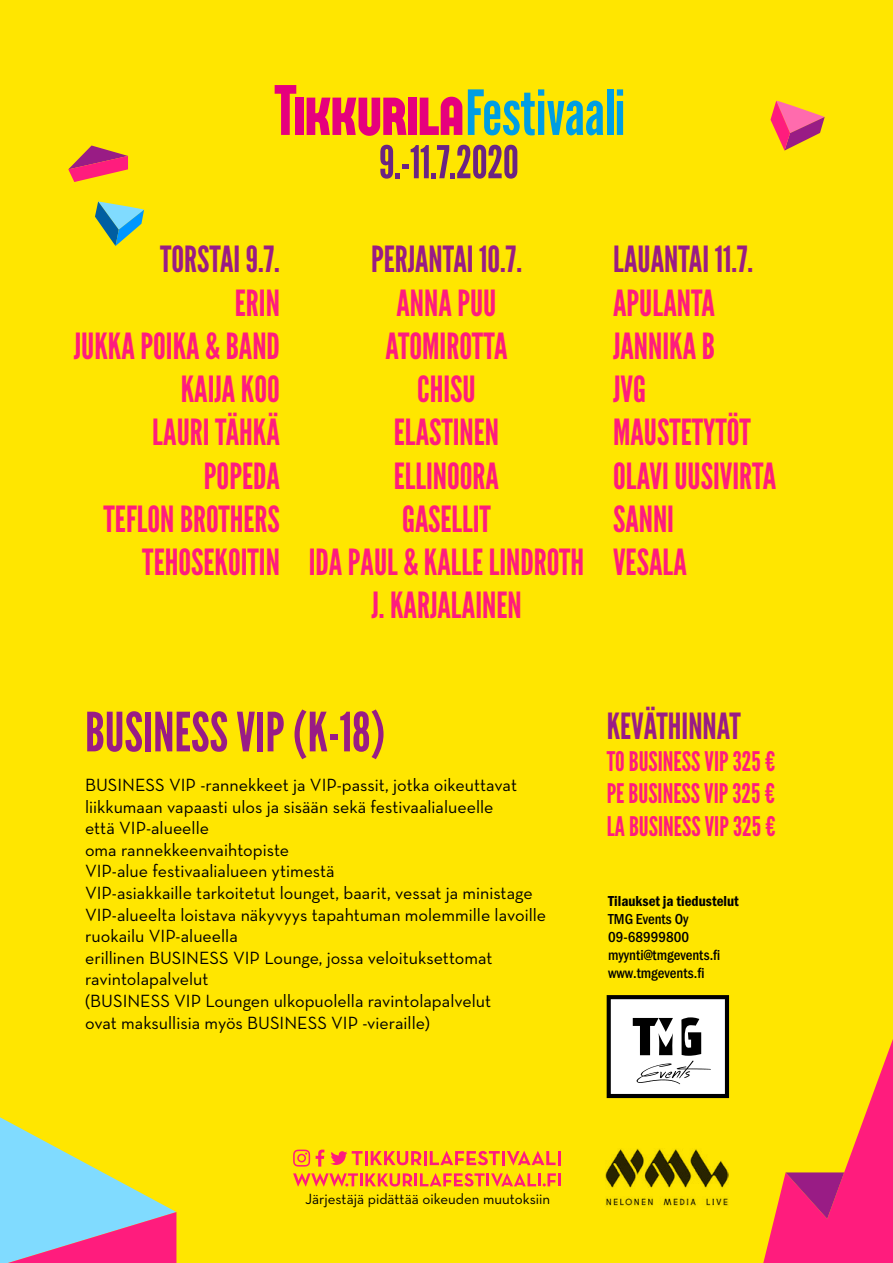
<style>
.page{position:relative;width:893px;height:1263px;background:#ffe600}
.page>*{position:absolute;margin:0;border:0;box-sizing:border-box;transform-origin:0 0}
.t1{font:54px "League Gothic";color:#991c85}
.t2{font:36px/43.2px "League Gothic";color:#ff1c7d;text-align:right}
.t3{font:36px "League Gothic";color:#991c85}
.t4{font:27px/32.4px "League Gothic";color:#ff1c7d;text-align:justify}
.t5{font:18px/21.6px "Neutra Text";color:#000}
.t6{font:500 15px/18px "Franklin Gothic URW Con";color:#000}
.t7{font:15px "Neutra Text";color:#000}
.t8{font:15px "Franklin Gothic URW Con Dem";color:#000}
</style>
<div class="page">
<svg style="left:607px;top:995px;width:122px;height:103px;background:#bcbcbc"></svg>
<svg style="left:95px;top:201px;width:49px;height:45px"></svg>
<svg style="left:68px;top:146px;width:60px;height:36px"></svg>
<svg style="left:770px;top:101px;width:55px;height:50px"></svg>
<svg style="left:275px;top:85px;width:21px;height:50px"></svg>
<div style="left:295px;top:98px;width:8px;height:37px;background:#e6007d"></div>
<svg style="left:307px;top:98px;width:99px;height:38px"></svg>
<div style="left:408px;top:98px;width:8px;height:37px;background:#e6007d"></div>
<svg style="left:420px;top:97px;width:42px;height:38px"></svg>
<svg style="left:468px;top:89px;width:135px;height:46px"></svg>
<div style="left:607px;top:89px;width:6px;height:46px;background:#009ee3"></div>
<svg style="left:617px;top:89px;width:6px;height:46px"></svg>
<svg style="left:380px;top:145px;width:137px;height:34px"></svg>
<svg style="left:0;top:1117px;width:176px;height:146px"></svg>
<svg style="left:763px;top:1039px;width:130px;height:224px"></svg>
<svg style="left:293px;top:1173px;width:268px;height:13px"></svg>
<svg style="left:316px;top:1149px;width:8px;height:17px"></svg>
<svg style="left:293px;top:1149px;width:17px;height:17px"></svg>
<svg style="left:330px;top:1151px;width:33px;height:14px"></svg>
<hr style="left:365px;top:1151px;width:3px;height:14px;background:#ff1c7d">
<svg style="left:371px;top:1151px;width:50px;height:14px"></svg>
<hr style="left:424px;top:1151px;width:3px;height:14px;background:#ff1c7d">
<svg style="left:430px;top:1151px;width:70px;height:14px"></svg>
<hr style="left:502px;top:1151px;width:3px;height:14px;background:#ff1c7d">
<svg style="left:507px;top:1151px;width:49px;height:14px"></svg>
<hr style="left:558px;top:1151px;width:3px;height:14px;background:#ff1c7d">
<img style="left:606px;top:1148px;width:123px;height:58px">
<h2 class="t3" style="left:160px;top:238px;width:121px">TORSTAI9.7.</h2>
<h2 class="t2" style="left:74px;top:281px;width:208px">ERIN<br>JUKKA POIKA &amp; BAND<br>KAIJA KOO<br>LAURI TÄHKÄ<br>POPEDA<br>TEFLON BROTHERS<br>TEHOSEKOITIN</h2>
<h2 class="t3" style="left:371px;top:238px;width:152px">PERJANTAI 10.7.</h2>
<h2 class="t2" style="left:309px;top:281px;width:277px;text-align:center">ANNA PUU<br>ATOMIROTTA<br>CHISU<br>ELASTINEN<br>ELLINOORA<br>GASELLIT<br>IDA PAUL &amp; KALLE LINDROTH<br>J.KARJALAINEN</h2>
<h2 class="t3" style="left:613px;top:238px;width:142px">LAUANTAI 11.7.</h2>
<h2 class="t2" style="left:613px;top:281px;width:165px;text-align:left">APULANTA<br>JANNIKA B<br>JVG<br>MAUSTETYTÖT<br>OLAVI UUSIVIRTA<br>SANNI<br>VESALA</h2>
<h1 class="t1" style="left:85px;top:700px;width:302px">BUSINESSVIP(K-18)</h1>
<p class="t5" style="left:85px;top:774px;width:463px">BUSINESS VIP -rannekkeet ja VIP-passit, jotka oikeuttavat liikkumaan vapaasti ulos ja sisään sekä festivaalialueelle<br>että VIP-alueelle<br>oma rannekkeenvaihtopiste<br>VIP-alue festivaalialueen ytimestä<br>VIP-asiakkaille tarkoitetut lounget, baarit, vessat ja ministage VIP-alueelta loistava näkyvyys tapahtuman molemmille lavoille ruokailu VIP-alueella<br>erillinen BUSINESS VIP Lounge, jossa veloituksettomat ravintolapalvelut<br>(BUSINESS VIP Loungen ulkopuolella ravintolapalvelut<br>ovat maksullisia myös BUSINESS VIP -vieraille)</p>
<h2 class="t3" style="left:607px;top:704px;width:136px">KEVÄTHINNAT</h2>
<h3 class="t4" style="left:607px;top:745px;width:171px">TOBUSINESSVIP325€ PEBUSINESSVIP325€ LABUSINESSVIP325€</h3>
<p class="t8" style="left:608px;top:891px;width:132px">Tilaukset ja tiedustelut</p>
<p class="t6" style="left:608px;top:910px;width:114px">TMG Events Oy<br>09-68999800 myynti@tmgevents.fi www.tmgevents.fi</p>
<p class="t7" style="left:305px;top:1190px;width:247px">Järjestäjä pidättää oikeuden muutoksiin</p>
</div>
